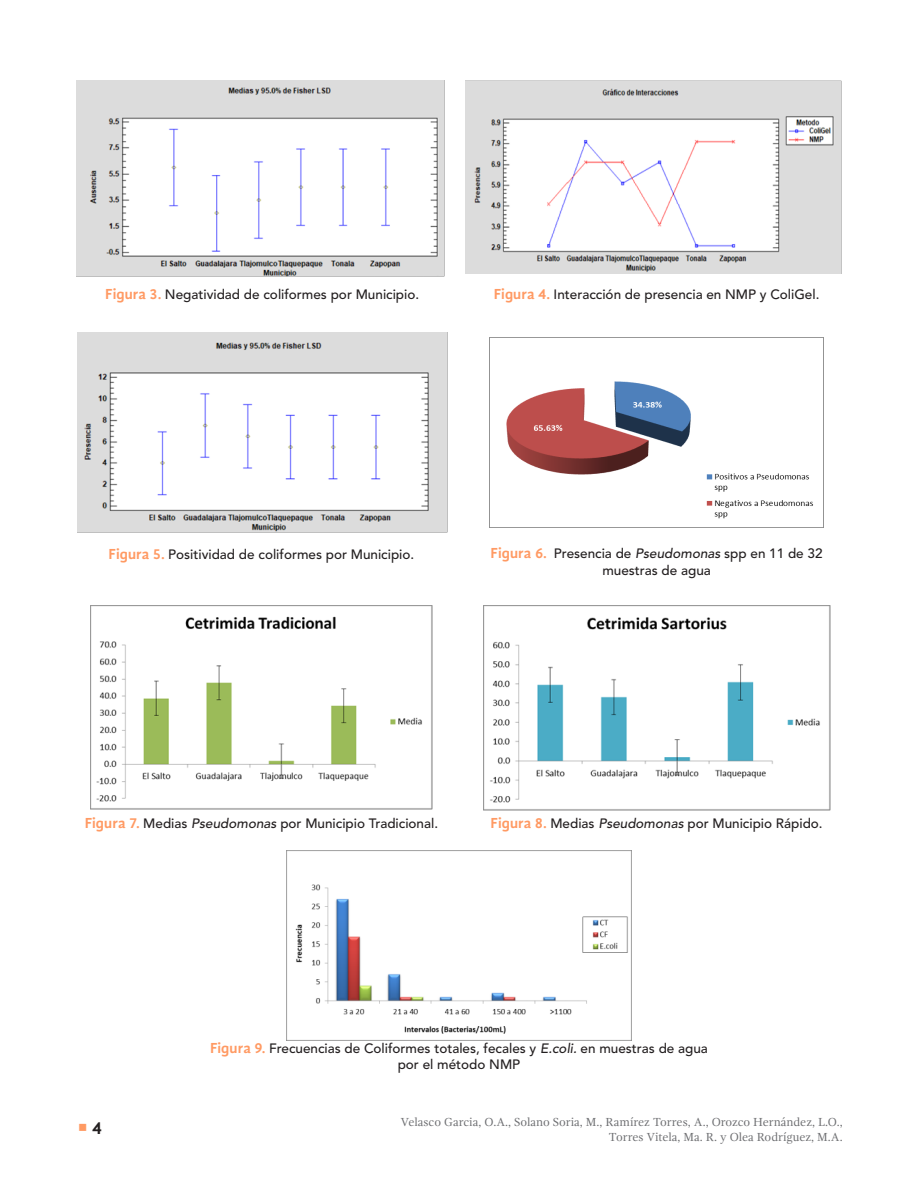
<style>
.page{position:relative;width:918px;height:1188px;background:#fff}
.page>*{position:absolute;margin:0;border:0;box-sizing:border-box;transform-origin:0 0}
.t1{font:700 18px "Gandhi Sans";color:#231f20}
.Títulos_tablas{font:500 13.5px/16.2px "Avenir LT Std";color:#231f20;text-align:center}
.Pie_de_página_-_izq{font:12px/14.4px "Gandhi Serif";color:#6c6d70;text-align:right}
.s1{font-family:"Gandhi Sans";font-weight:700;font-size:15px;color:#ff9a63}
.s2{font-style:italic}
.s3{color:#ff9a63}
</style>
<div class="page">
<img style="left:77px;top:81px;width:368px;height:196px">
<img style="left:466px;top:81px;width:375px;height:193px">
<img style="left:77px;top:333px;width:370px;height:199px">
<img style="left:287px;top:850px;width:344px;height:190px">
<img style="left:490px;top:337px;width:333px;height:191px">
<img style="left:91px;top:606px;width:341px;height:203px">
<img style="left:483px;top:606px;width:347px;height:204px">
<p class="Títulos_tablas" style="left:105px;top:287px;width:316px"><span class="s1">Figura 3.</span> Negatividad de coliformes por Municipio.</p>
<p class="Títulos_tablas" style="left:494px;top:287px;width:327px"><span class="s1">Figura 4.</span> Interacción de presencia en NMP y ColiGel.</p>
<p class="Títulos_tablas" style="left:108px;top:546px;width:307px"><span class="s1">Figura 5.</span> Positividad de coliformes por Municipio.</p>
<p class="Títulos_tablas" style="left:491px;top:546px;width:333px"><span class="s1">Figura 6.</span> Presencia de <span class="s2">Pseudomonas</span> spp en 11 de 32 muestras de agua</p>
<p class="Títulos_tablas" style="left:85px;top:816px;width:355px"><span class="s1">Figura 7.</span> Medias <span class="s2">Pseudomonas</span> por Municipio Tradicional.</p>
<p class="Títulos_tablas" style="left:491px;top:816px;width:334px"><span class="s1">Figura 8.</span> Medias <span class="s2">Pseudomonas</span> por Municipio Rápido.</p>
<p class="Títulos_tablas" style="left:210px;top:1041px;width:499px"><span class="s1">Figura 9.</span> Frecuencias de Coliformes totales, fecales y <span class="s2">E.coli.</span> en muestras de agua por el método NMP</p>
<h1 class="t1" style="left:78px;top:1117px;width:26px"><span class="s3">○</span> 4</h1>
<p class="Pie_de_página_-_izq" style="left:401px;top:1115px;width:444px">Velasco Garcia, O.A., Solano Soria, M., Ramírez Torres, A., Orozco Hernández, L.O.,<br>Torres Vitela, Ma. R. y Olea Rodríguez, M.A.</p>
</div>
